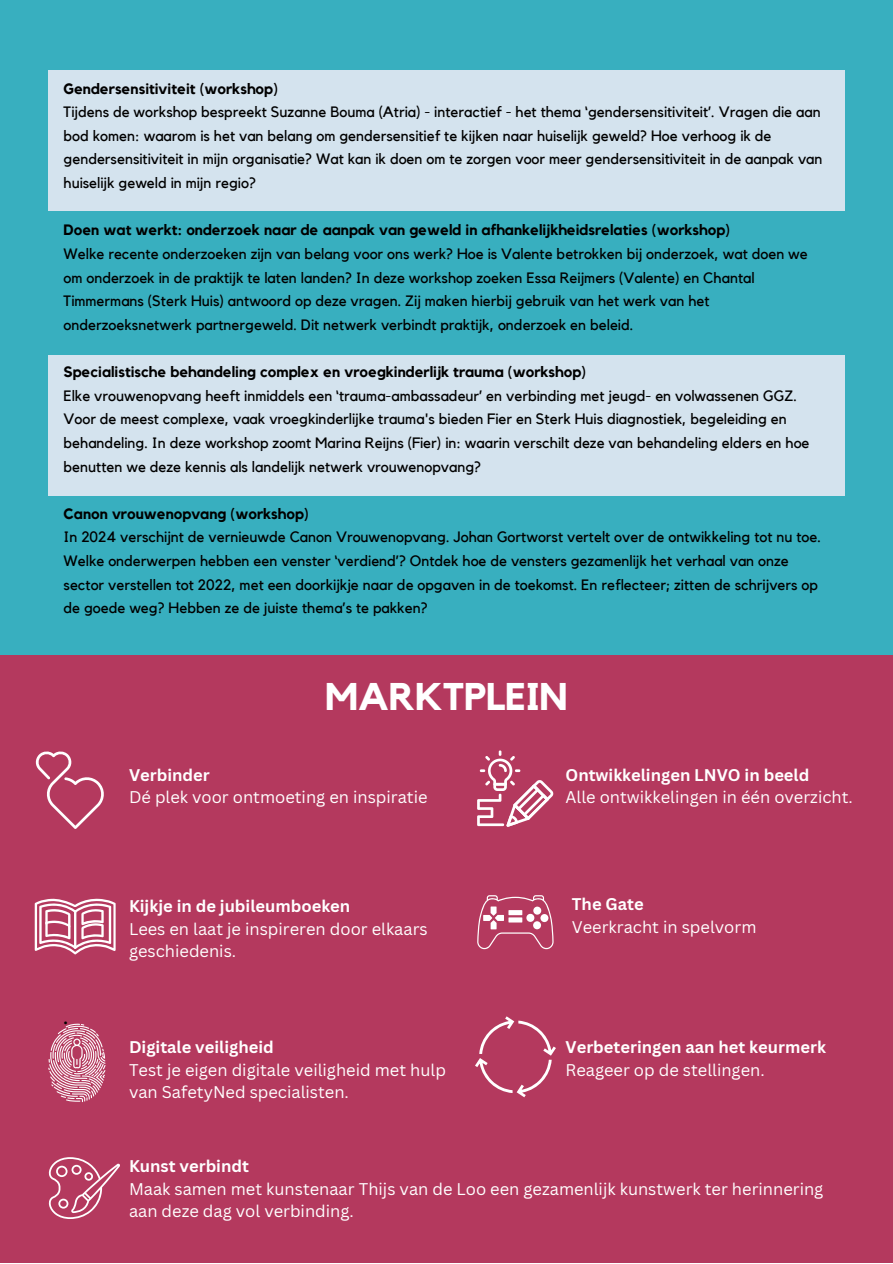
<style>
.page{position:relative;width:893px;height:1264px;background:#fff}
.page>*{position:absolute;margin:0;border:0;box-sizing:border-box;transform-origin:0 0}
.t1{font:700 38.4px "Kollektif";color:#fff}
.t2{font:700 18px "Kollektif";color:#000}
.t3{font:16.5px/22.5px "Canva Sans";color:#fff}
.t4{font:700 16.5px "Canva Sans";color:#fff}
.t5{font:15px/23.5px "Kollektif";color:#000}
.t6{font:700 15px "Kollektif";color:#000}
</style>
<div class="page">
<div style="left:0;top:0;width:892px;height:1262px;background:#b4395e"></div>
<div style="left:0;top:0;width:892px;height:654px;background:#38afbf"></div>
<div style="left:48px;top:71px;width:796px;height:140px;background:#d4e3ee"></div>
<div style="left:48px;top:355px;width:796px;height:140px;background:#d4e3ee"></div>
<svg style="left:35px;top:751px;width:69px;height:78px"></svg>
<svg style="left:35px;top:898px;width:81px;height:56px"></svg>
<svg style="left:48px;top:1023px;width:58px;height:79px"></svg>
<svg style="left:48px;top:1157px;width:72px;height:61px"></svg>
<svg style="left:475px;top:1016px;width:81px;height:81px"></svg>
<svg style="left:477px;top:750px;width:76px;height:76px"></svg>
<svg style="left:477px;top:895px;width:76px;height:54px"></svg>
<p class="t6" style="left:64px;top:80px;width:216px">Gendersensitiviteit (workshop)</p>
<p class="t5" style="left:64px;top:100px;width:760px">Tijdens de workshop bespreekt Suzanne Bouma (Atria) - interactief - het thema ‘gendersensitiviteit’. Vragen die aan bod komen: waarom is het van belang om gendersensitief te kijken naar huiselijk geweld? Hoe verhoog ik de gendersensitiviteit in mijn organisatie? Wat kan ik doen om te zorgen voor meer gendersensitiviteit in de aanpak van huiselijk geweld in mijn regio?</p>
<p class="t6" style="left:64px;top:221px;width:668px">Doen wat werkt: onderzoek naar de aanpak van geweld in afhankelijkheidsrelaties (workshop)</p>
<p class="t5" style="left:64px;top:242px;width:745px">Welke recente onderzoeken zijn van belang voor ons werk? Hoe is Valente betrokken bij onderzoek, wat doen we om onderzoek in de praktijk te laten landen? In deze workshop zoeken Essa Reijmers (Valente) en Chantal Timmermans (Sterk Huis) antwoord op deze vragen. Zij maken hierbij gebruik van het werk van het onderzoeksnetwerk partnergeweld. Dit netwerk verbindt praktijk, onderzoek en beleid.</p>
<p class="t6" style="left:64px;top:363px;width:524px">Specialistische behandeling complex en vroegkinderlijk trauma (workshop)</p>
<p class="t5" style="left:64px;top:383px;width:747px">Elke vrouwenopvang heeft inmiddels een ‘trauma-ambassadeur’ en verbinding met jeugd- en volwassenen GGZ.<br>Voor de meest complexe, vaak vroegkinderlijke trauma's bieden Fier en Sterk Huis diagnostiek, begeleiding en behandeling. In deze workshop zoomt Marina Reijns (Fier) in: waarin verschilt deze van behandeling elders en hoe benutten we deze kennis als landelijk netwerk vrouwenopvang?</p>
<p class="t6" style="left:64px;top:504px;width:246px">Canon vrouwenopvang (workshop)</p>
<p class="t5" style="left:64px;top:525px;width:758px">In 2024 verschijnt de vernieuwde Canon Vrouwenopvang. Johan Gortworst vertelt over de ontwikkeling tot nu toe.<br>Welke onderwerpen hebben een venster ‘verdiend’? Ontdek hoe de vensters gezamenlijk het verhaal van onze sector verstellen tot 2022, met een doorkijkje naar de opgaven in de toekomst. En reflecteer; zitten de schrijvers op de goede weg? Hebben ze de juiste thema’s te pakken?</p>
<h1 class="t1" style="left:325px;top:674px;width:244px">MARKTPLEIN</h1>
<p class="t2" style="left:64px;top:1006px;width:6px">.</p>
<p class="t4" style="left:129px;top:765px;width:82px">Verbinder</p>
<p class="t3" style="left:129px;top:786px;width:300px">Dé plek voor ontmoeting en inspiratie</p>
<p class="t4" style="left:129px;top:896px;width:223px">Kijkje in de jubileumboeken</p>
<p class="t3" style="left:129px;top:917px;width:300px">Lees en laat je inspireren door elkaars geschiedenis.</p>
<p class="t4" style="left:129px;top:1037px;width:146px">Digitale veiligheid</p>
<p class="t3" style="left:129px;top:1058px;width:318px">Test je eigen digitale veiligheid met hulp van SafetyNed specialisten.</p>
<p class="t4" style="left:565px;top:765px;width:245px">Ontwikkelingen LNVO in beeld</p>
<p class="t3" style="left:565px;top:786px;width:289px">Alle ontwikkelingen in één overzicht.</p>
<p class="t4" style="left:571px;top:894px;width:73px">The Gate</p>
<p class="t3" style="left:571px;top:915px;width:186px">Veerkracht in spelvorm</p>
<p class="t4" style="left:565px;top:1037px;width:262px">Verbeteringen aan het keurmerk</p>
<p class="t3" style="left:565px;top:1058px;width:201px">Reageer op de stellingen.</p>
<p class="t4" style="left:129px;top:1156px;width:121px">Kunst verbindt</p>
<p class="t3" style="left:129px;top:1177px;width:695px">Maak samen met kunstenaar Thijs van de Loo een gezamenlijk kunstwerk ter herinnering aan deze dag vol verbinding.</p>
</div>
